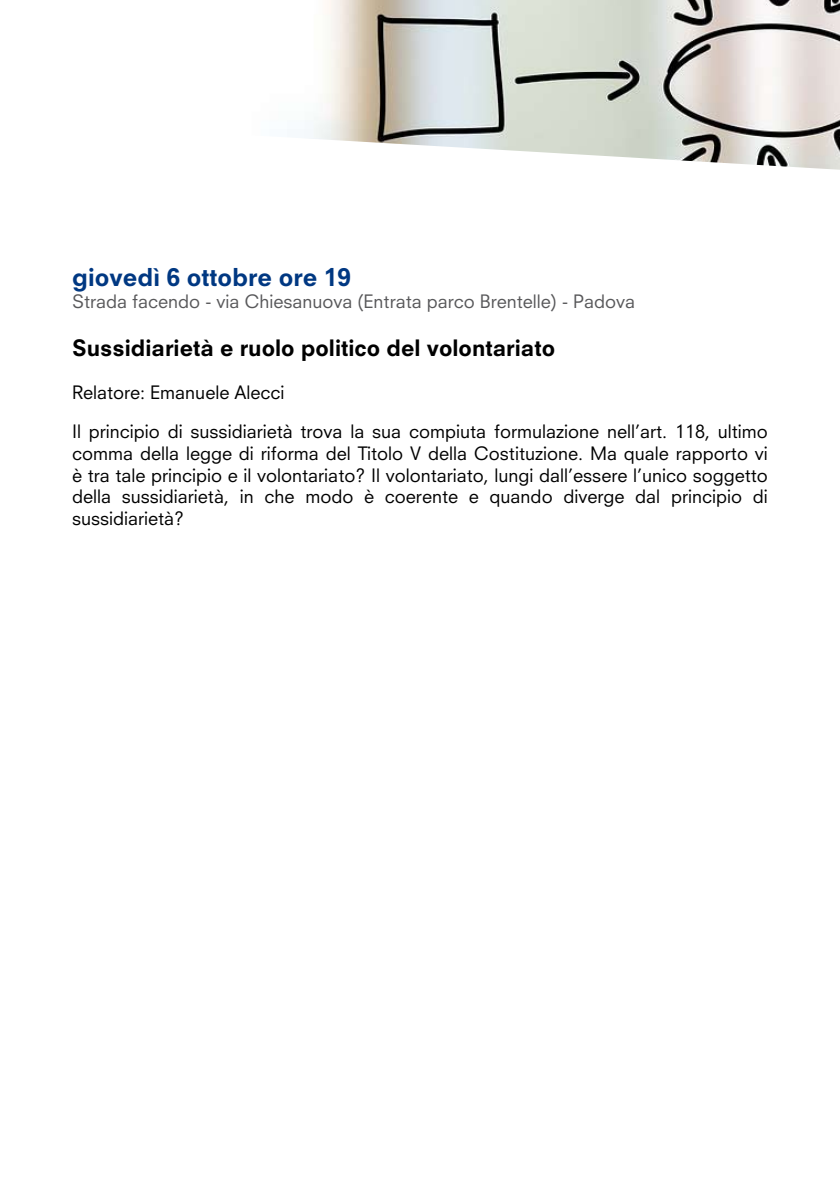
<style>
.page{position:relative;width:840px;height:1191px;background:#fff}
.page>*{position:absolute;margin:0;border:0;box-sizing:border-box;transform-origin:0 0}
.t1{font:800 24px "Neuzeit SLT Std";color:#003882}
.t2{font:800 22px "Neuzeit SLT Std";color:#000}
.t3{font:18px/21.6px "Neuzeit SLT Std";color:#000}
.t4{font:18px "Neuzeit SLT Std";color:#58585a}
</style>
<div class="page">
<img style="left:304px;top:0;width:535px;height:170px">
<h1 class="t1" style="left:72px;top:262px;width:280px">giovedì 6 ottobre ore 19</h1>
<p class="t4" style="left:72px;top:290px;width:564px">Strada facendo - via Chiesanuova (Entrata parco Brentelle) - Padova</p>
<p class="t2" style="left:72px;top:334px;width:484px">Sussidiarietà e ruolo politico del volontariato</p>
<p class="t3" style="left:72px;top:372px;width:697px;line-height:39.6px">Relatore: Emanuele Alecci<br>Il principio di sussidiarietà trova la sua compiuta formulazione nell’art. 118, ultimo</p>
<p class="t3" style="left:72px;top:442px;width:697px;text-align:justify">comma della legge di riforma del Titolo V della Costituzione. Ma quale rapporto vi è tra tale principio e il volontariato? Il volontariato, lungi dall’essere l’unico soggetto della sussidiarietà, in che modo è coerente e quando diverge dal principio di sussidiarietà?</p>
</div>
